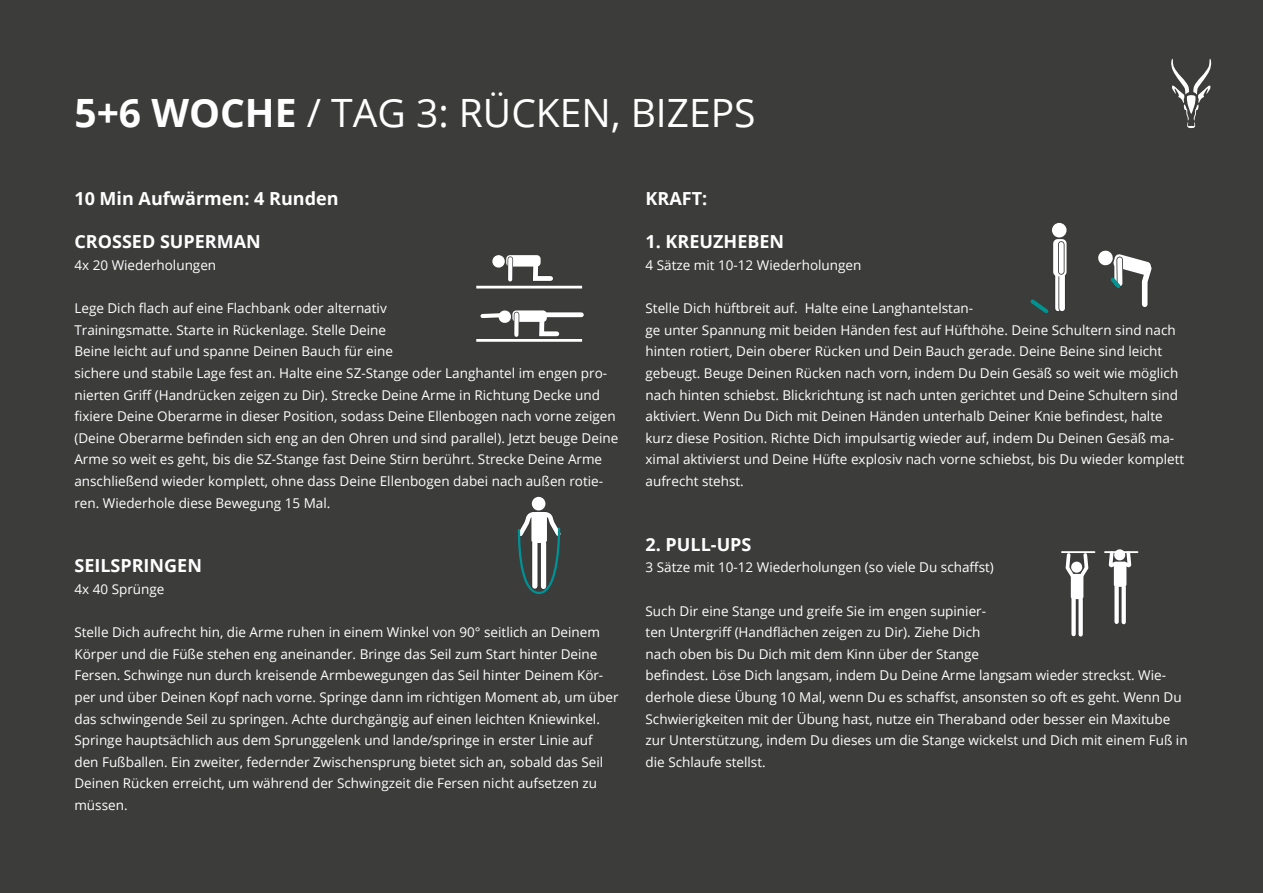
<style>
.page{position:relative;width:1263px;height:893px;background:#3c3c3b}
.page>*{position:absolute;margin:0;border:0;box-sizing:border-box;transform-origin:0 0}
.t1{font:39px "Open Sans";color:#fff}
.t2{font:700 18px "Open Sans";color:#fff}
.t3{font:13.5px/21.6px "Open Sans";color:#fff}
.s1{font-weight:700}
</style>
<div class="page">
<svg style="left:1171px;top:59px;width:40px;height:69px"></svg>
<div style="left:532px;top:497px;width:13px;height:13px;background:#fff;border-radius:50%"></div>
<svg style="left:517px;top:508px;width:44px;height:86px"></svg>
<svg style="left:1065px;top:553px;width:24px;height:29px"></svg>
<div style="left:1078px;top:599px;width:5px;height:35px;background:#fff"></div>
<div style="left:1071px;top:599px;width:5px;height:35px;background:#fff"></div>
<div style="left:1071px;top:574px;width:12px;height:25px;background:#fff;border-radius:2px"></div>
<hr style="left:1062px;top:551px;width:32px;height:2px;background:#fff">
<svg style="left:1108px;top:549px;width:24px;height:17px"></svg>
<div style="left:1121px;top:587px;width:5px;height:35px;background:#fff"></div>
<div style="left:1114px;top:587px;width:5px;height:35px;background:#fff"></div>
<div style="left:1114px;top:562px;width:12px;height:25px;background:#fff;border-radius:2px"></div>
<hr style="left:1105px;top:551px;width:32px;height:2px;background:#fff">
<hr style="left:476px;top:339px;width:106px;height:3px;background:#fff">
<div style="left:492px;top:255px;width:13px;height:13px;background:#fff;border-radius:50%"></div>
<svg style="left:533px;top:267px;width:20px;height:14px"></svg>
<div style="left:506px;top:255px;width:35px;height:12px;background:#fff;border-radius:4px"></div>
<svg style="left:507px;top:259px;width:6px;height:20px"></svg>
<svg style="left:508px;top:259px;width:4px;height:20px"></svg>
<svg style="left:480px;top:310px;width:31px;height:13px"></svg>
<svg style="left:539px;top:320px;width:21px;height:17px"></svg>
<div style="left:546px;top:312px;width:35px;height:6px;background:#5e5e5e"></div>
<div style="left:546px;top:312px;width:35px;height:5px;background:#fff"></div>
<div style="left:512px;top:310px;width:35px;height:12px;background:#fff;border-radius:4px"></div>
<div style="left:514px;top:314px;width:5px;height:21px;background:#fff"></div>
<hr style="left:476px;top:286px;width:106px;height:2px;background:#fff">
<div style="left:1052px;top:223px;width:14px;height:14px;background:#fff;border-radius:50%"></div>
<svg style="left:1053px;top:239px;width:13px;height:37px"></svg>
<div style="left:1058px;top:244px;width:6px;height:27px;background:#575757"></div>
<div style="left:1059px;top:244px;width:5px;height:27px;background:#fff"></div>
<svg style="left:1030px;top:250px;width:122px;height:64px"></svg>
<h1 class="t1" style="left:74px;top:86px;width:683px"><span class="s1">5+6 WOCHE</span> / TAG 3: RÜCKEN, BIZEPS</h1>
<h2 class="t2" style="left:74px;top:186px;width:266px">10 Min Aufwärmen: 4 Runden</h2>
<h2 class="t2" style="left:74px;top:229px;width:188px">CROSSED SUPERMAN</h2>
<p class="t3" style="left:74px;top:254px;width:143px">4x 20 Wiederholungen</p>
<p class="t3" style="left:74px;top:297px;width:545px">Lege Dich flach auf eine Flachbank oder alternativ<br>Trainingsmatte. Starte in Rückenlage. Stelle Deine<br>Beine leicht auf und spanne Deinen Bauch für eine<br>sichere und stabile Lage fest an. Halte eine SZ-Stange oder Langhantel im engen pro&shy;nierten Griff (Handrücken zeigen zu Dir). Strecke Deine Arme in Richtung Decke und fixiere Deine Oberarme in dieser Position, sodass Deine Ellenbogen nach vorne zeigen (Deine Oberarme befinden sich eng an den Ohren und sind parallel). Jetzt beuge Deine Arme so weit es geht, bis die SZ-Stange fast Deine Stirn berührt. Strecke Deine Arme anschließend wieder komplett, ohne dass Deine Ellenbogen dabei nach außen rotie&shy;ren. Wiederhole diese Bewegung 15 Mal.</p>
<h2 class="t2" style="left:74px;top:553px;width:129px">SEILSPRINGEN</h2>
<p class="t3" style="left:74px;top:578px;width:92px">4x 40 Sprünge</p>
<p class="t3" style="left:74px;top:621px;width:546px">Stelle Dich aufrecht hin, die Arme ruhen in einem Winkel von 90° seitlich an Deinem Körper und die Füße stehen eng aneinander. Bringe das Seil zum Start hinter Deine Fersen. Schwinge nun durch kreisende Armbewegungen das Seil hinter Deinem Kör&shy;per und über Deinen Kopf nach vorne. Springe dann im richtigen Moment ab, um über das schwingende Seil zu springen. Achte durchgängig auf einen leichten Kniewinkel.<br>Springe hauptsächlich aus dem Sprunggelenk und lande/springe in erster Linie auf den Fußballen. Ein zweiter, federnder Zwischensprung bietet sich an, sobald das Seil Deinen Rücken erreicht, um während der Schwingzeit die Fersen nicht aufsetzen zu müssen.</p>
<h2 class="t2" style="left:645px;top:186px;width:63px">KRAFT:</h2>
<h2 class="t2" style="left:645px;top:229px;width:140px">1. KREUZHEBEN</h2>
<p class="t3" style="left:645px;top:254px;width:217px">4 Sätze mit 10-12 Wiederholungen</p>
<p class="t3" style="left:645px;top:297px;width:540px">Stelle Dich hüftbreit auf. Halte eine Langhantelstan-<br>ge unter Spannung mit beiden Händen fest auf Hüfthöhe. Deine Schultern sind nach hinten rotiert, Dein oberer Rücken und Dein Bauch gerade. Deine Beine sind leicht gebeugt. Beuge Deinen Rücken nach vorn, indem Du Dein Gesäß so weit wie möglich nach hinten schiebst. Blickrichtung ist nach unten gerichtet und Deine Schultern sind aktiviert. Wenn Du Dich mit Deinen Händen unterhalb Deiner Knie befindest, halte kurz diese Position. Richte Dich impulsartig wieder auf, indem Du Deinen Gesäß ma&shy;ximal aktivierst und Deine Hüfte explosiv nach vorne schiebst, bis Du wieder komplett aufrecht stehst.</p>
<h2 class="t2" style="left:645px;top:532px;width:107px">2. PULL-UPS</h2>
<p class="t3" style="left:645px;top:556px;width:350px">3 Sätze mit 10-12 Wiederholungen (so viele Du schaffst)</p>
<p class="t3" style="left:645px;top:600px;width:544px">Such Dir eine Stange und greife Sie im engen supinier-<br>ten Untergriff (Handflächen zeigen zu Dir). Ziehe Dich<br>nach oben bis Du Dich mit dem Kinn über der Stange<br>befindest. Löse Dich langsam, indem Du Deine Arme langsam wieder streckst. Wie&shy;derhole diese Übung 10 Mal, wenn Du es schaffst, ansonsten so oft es geht. Wenn Du Schwierigkeiten mit der Übung hast, nutze ein Theraband oder besser ein Maxitube zur Unterstützung, indem Du dieses um die Stange wickelst und Dich mit einem Fuß in die Schlaufe stellst.</p>
</div>
